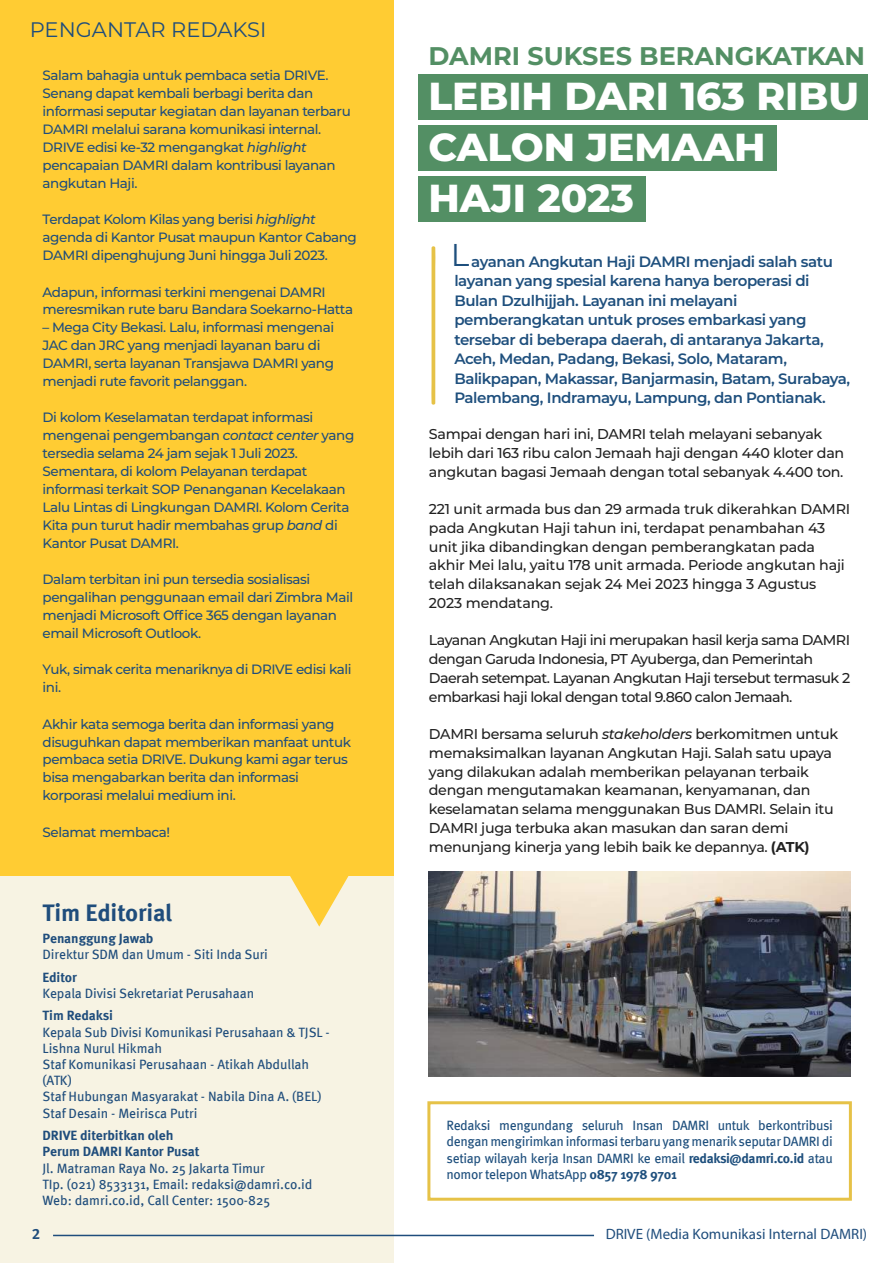
<style>
.page{position:relative;width:893px;height:1263px;background:#fff}
.page>*{position:absolute;margin:0;border:0;box-sizing:border-box;transform-origin:0 0}
.t1{font:800 39px/51px "Montserrat";color:#fff}
.t2{font:31.5px "Montserrat";color:#1e4f7d}
.t3{font:700 25.5px "Montserrat";color:#538f64}
.t4{font:700 24px "Meta Pro";letter-spacing:-.01em;color:#1f4d7c}
.t5{font:21px "Montserrat";color:#1f4d7c}
.t6{font:600 15px/19.5px "Montserrat";letter-spacing:-.025em;color:#1e4f7d}
.t7{font:15px "Meta Pro";color:#1f4d7c}
.t8{font:700 15px "Meta Pro";color:#1f4d7c}
.t9{font:500 14.25px/18.8px "Montserrat";letter-spacing:-.02em;color:#212121}
.t10{font:500 14.25px/18.8px "Montserrat";letter-spacing:-.04em;color:#212121}
.t11{font:500 13.5px/18px "Montserrat";letter-spacing:-.03em;color:#1f4d7c}
.t12{font:13.5px/16.2px "Meta Pro";letter-spacing:-.01em;color:#1f4d7c}
.t13{font:13.5px/16.2px "Meta Pro";letter-spacing:-.025em;color:#1e4f7d;text-align:justify}
.t14{font:700 13.5px/16.2px "Meta Pro";letter-spacing:-.005em;color:#1f4d7c}
.s1{font-style:italic}
.s2{font-weight:700}
</style>
<div class="page">
<div style="left:0;top:835px;width:393px;height:428px;background:#f7f3e3"></div>
<div style="left:427px;top:1101px;width:425px;height:100px;border:3px solid #e6c247"></div>
<div style="left:0;top:0;width:393px;height:875px;background:#fc3"></div>
<svg style="left:281px;top:875px;width:77px;height:51px"></svg>
<div style="left:418px;top:75px;width:449px;height:45px;background:#538f64"></div>
<div style="left:418px;top:125px;width:359px;height:46px;background:#538f64"></div>
<div style="left:418px;top:176px;width:228px;height:45px;background:#538f64"></div>
<img style="left:429px;top:872px;width:421px;height:205px">
<svg style="left:431px;top:246px;width:5px;height:159px"></svg>
<hr style="left:53px;top:1235px;width:541px;height:1px;background:#1f4d7c">
<h3 class="t5" style="left:30px;top:15px;width:238px">PENGANTAR REDAKSI</h3>
<p class="t11" style="left:43px;top:66px;width:310px">Salam bahagia untuk pembaca setia DRIVE.<br>Senang dapat kembali berbagi berita dan informasi seputar kegiatan dan layanan terbaru DAMRI melalui sarana komunikasi internal.<br>DRIVE edisi ke-32 mengangkat <span class="s1">highlight </span>pencapaian DAMRI dalam kontribusi layanan angkutan Haji.</p>
<p class="t11" style="left:43px;top:210px;width:316px">Terdapat Kolom Kilas yang berisi <span class="s1">highlight </span>agenda di Kantor Pusat maupun Kantor Cabang<br>DAMRI dipenghujung Juni hingga Juli 2023.</p>
<p class="t11" style="left:43px;top:282px;width:312px">Adapun, informasi terkini mengenai DAMRI meresmikan rute baru Bandara Soekarno-Hatta</p>
<p class="t11" style="left:43px;top:318px;width:293px">– Mega City Bekasi. Lalu, informasi mengenai JAC dan JRC yang menjadi layanan baru di DAMRI, serta layanan Transjawa DAMRI yang menjadi rute favorit pelanggan.</p>
<p class="t11" style="left:43px;top:408px;width:313px">Di kolom Keselamatan terdapat informasi mengenai pengembangan <span class="s1">contact center</span> yang tersedia selama 24 jam sejak 1 Juli 2023.<br>Sementara, di kolom Pelayanan terdapat informasi terkait SOP Penanganan Kecelakaan Lalu Lintas di Lingkungan DAMRI. Kolom Cerita Kita pun turut hadir membahas grup <span class="s1">band</span> di Kantor Pusat DAMRI.</p>
<p class="t11" style="left:43px;top:570px;width:312px">Dalam terbitan ini pun tersedia sosialisasi pengalihan penggunaan email dari Zimbra Mail menjadi Microsoft Office 365 dengan layanan email Microsoft Outlook.</p>
<p class="t11" style="left:43px;top:660px;width:310px">Yuk, simak cerita menariknya di DRIVE edisi kali ini.</p>
<p class="t11" style="left:43px;top:714px;width:310px">Akhir kata semoga berita dan informasi yang disuguhkan dapat memberikan manfaat untuk pembaca setia DRIVE. Dukung kami agar terus bisa mengabarkan berita dan informasi korporasi melalui medium ini.</p>
<p class="t11" style="left:43px;top:822px;width:129px">Selamat membaca!</p>
<h3 class="t4" style="left:43px;top:897px;width:131px">Tim Editorial</h3>
<p class="t14" style="left:43px;top:930px;width:112px">Penanggung Jawab</p>
<p class="t12" style="left:43px;top:946px;width:227px">Direktur SDM dan Umum - Siti Inda Suri</p>
<p class="t14" style="left:43px;top:969px;width:36px">Editor</p>
<p class="t12" style="left:43px;top:985px;width:213px">Kepala Divisi Sekretariat Perusahaan</p>
<p class="t14" style="left:43px;top:1007px;width:72px">Tim Redaksi</p>
<p class="t12" style="left:43px;top:1024px;width:289px">Kepala Sub Divisi Komunikasi Perusahaan &amp; TJSL -<br>Lishna Nurul Hikmah<br>Staf Komunikasi Perusahaan - Atikah Abdullah (ATK)<br>Staf Hubungan Masyarakat - Nabila Dina A. (BEL)<br>Staf Desain - Meirisca Putri</p>
<p class="t14" style="left:43px;top:1127px;width:159px">DRIVE diterbitkan oleh<br>Perum DAMRI Kantor Pusat</p>
<p class="t12" style="left:43px;top:1160px;width:271px">Jl. Matraman Raya No. 25 Jakarta Timur<br>TIp. (021) 8533131, Email: redaksi@damri.co.id<br>Web: damri.co.id, Call Center: 1500-825</p>
<h3 class="t3" style="left:428px;top:38px;width:438px">DAMRI SUKSES BERANGKATKAN</h3>
<h1 class="t1" style="left:428px;top:69px;width:432px">LEBIH DARI 163 RIBU<br>CALON JEMAAH<br>HAJI 2023</h1>
<h2 class="t2" style="left:451px;top:233px;width:20px">L</h2>
<p class="t6" style="left:454px;top:251px;width:397px;text-indent:17px">ayanan Angkutan Haji DAMRI menjadi salah satu layanan yang spesial karena hanya beroperasi di Bulan Dzulhijjah. Layanan ini melayani pemberangkatan untuk proses embarkasi yang tersebar di beberapa daerah, di antaranya Jakarta, Aceh, Medan, Padang, Bekasi, Solo, Mataram, Balikpapan, Makassar, Banjarmasin, Batam, Surabaya, Palembang, Indramayu, Lampung, dan Pontianak.</p>
<p class="t9" style="left:429px;top:424px;width:417px">Sampai dengan hari ini, DAMRI telah melayani sebanyak lebih dari 163 ribu calon Jemaah haji dengan 440 kloter dan angkutan bagasi Jemaah dengan total sebanyak 4.400 ton.</p>
<p class="t9" style="left:429px;top:499px;width:423px">221 unit armada bus dan 29 armada truk dikerahkan DAMRI pada Angkutan Haji tahun ini, terdapat penambahan 43 unit jika dibandingkan dengan pemberangkatan pada akhir Mei lalu, yaitu 178 unit armada. Periode angkutan haji telah dilaksanakan sejak 24 Mei 2023 hingga 3 Agustus 2023 mendatang.</p>
<p class="t10" style="left:429px;top:630px;width:423px">Layanan Angkutan Haji ini merupakan hasil kerja sama DAMRI dengan Garuda Indonesia, PT Ayuberga, dan Pemerintah Daerah setempat. Layanan Angkutan Haji tersebut termasuk 2 embarkasi haji lokal dengan total 9.860 calon Jemaah.</p>
<p class="t9" style="left:429px;top:724px;width:411px">DAMRI bersama seluruh <span class="s1">stakeholders</span> berkomitmen untuk memaksimalkan layanan Angkutan Haji. Salah satu upaya yang dilakukan adalah memberikan pelayanan terbaik dengan mengutamakan keamanan, kenyamanan, dan keselamatan selama menggunakan Bus DAMRI. Selain itu DAMRI juga terbuka akan masukan dan saran demi menunjang kinerja yang lebih baik ke depannya. <span class="s2">(ATK)</span></p>
<p class="t13" style="left:446px;top:1117px;width:388px">Redaksi mengundang seluruh Insan DAMRI untuk berkontribusi dengan mengirimkan informasi terbaru yang menarik seputar DAMRI di setiap wilayah kerja Insan DAMRI ke email <span class="s2">redaksi@damri.co.id</span> atau nomor telepon WhatsApp <span class="s2">0857 1978 9701</span></p>
<p class="t8" style="left:32px;top:1224px;width:10px">2</p>
<p class="t7" style="left:606px;top:1225px;width:263px">DRIVE (Media Komunikasi Internal DAMRI)</p>
</div>
